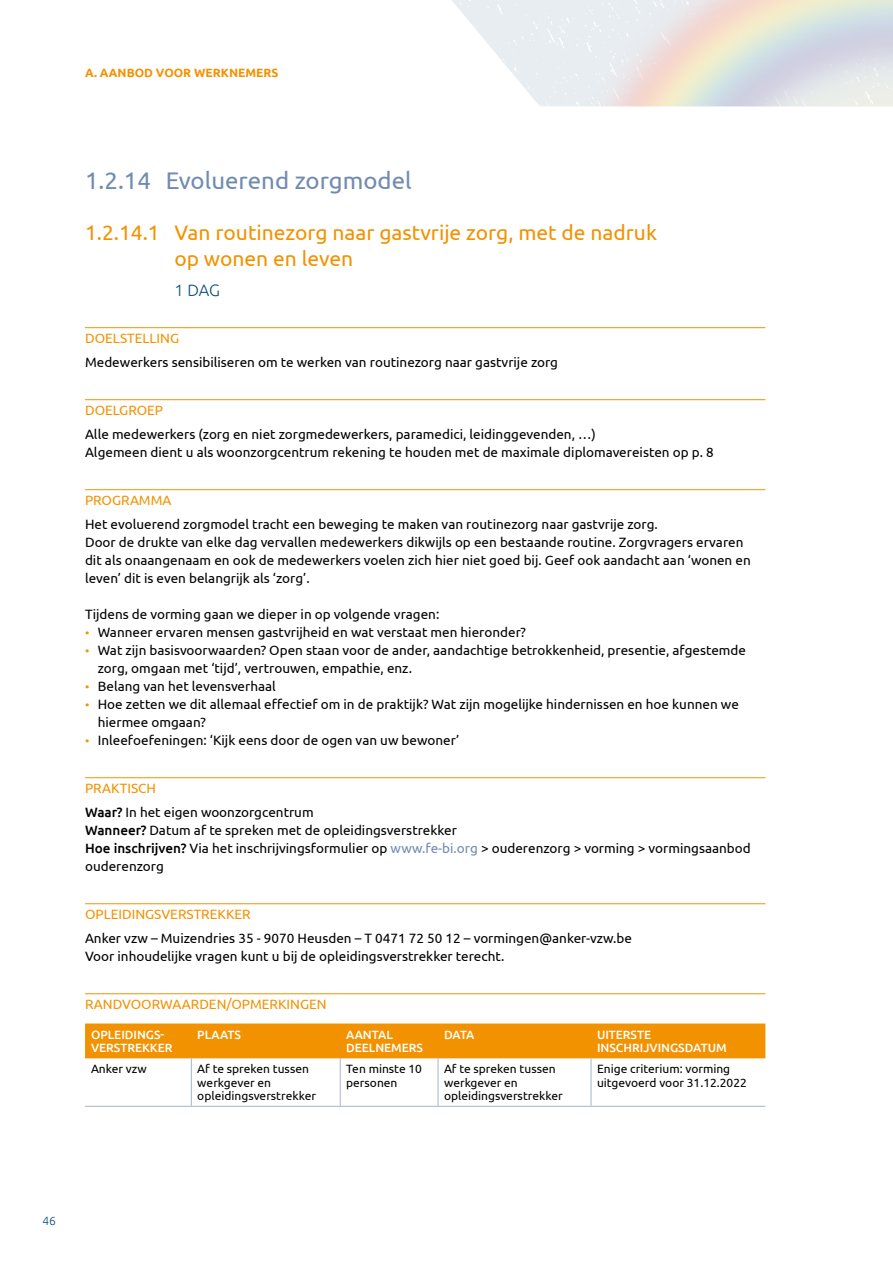
<style>
.page{position:relative;width:893px;height:1263px;background:#fff}
.page>*{position:absolute;margin:0;border:0;box-sizing:border-box;transform-origin:0 0}
.t1{font:24px "Ubuntu";color:#718bb0}
.t2{font:21px/25.2px "Ubuntu";color:#f39200}
.t3{font:300 16.5px "Ubuntu";color:#0a4f79}
.t4{font:13.5px/18px "Ubuntu";color:#000}
.t5{font:13.5px "Ubuntu";color:#f39200}
.t6{font:12px/13.5px "Ubuntu";color:#000}
.t7{font:500 12px/13.5px "Ubuntu";color:#fff}
.t8{font:700 12px "Ubuntu";color:#f39200}
.t9{font:300 12px "Ubuntu";color:#0a4f79}
.s1{font-size:12px;color:#f39200}
.s2{color:#f39200}
.s3{font-weight:500}
.s4{color:#718bb0}
</style>
<div class="page">
<img style="left:460px;top:0;width:74px;height:99px">
<img style="left:534px;top:0;width:359px;height:106px">
<hr style="left:85px;top:327px;width:680px;height:1px;background:#f39200">
<hr style="left:85px;top:399px;width:680px;height:1px;background:#f39200">
<hr style="left:85px;top:489px;width:680px;height:1px;background:#f39200">
<hr style="left:85px;top:777px;width:680px;height:1px;background:#f39200">
<hr style="left:85px;top:903px;width:680px;height:1px;background:#f39200">
<hr style="left:85px;top:993px;width:680px;height:1px;background:#f39200">
<div style="left:85px;top:1023px;width:680px;height:35px;background:#f39200"></div>
<hr style="left:191px;top:1058px;width:1px;height:48px;background:#a6b3cc">
<hr style="left:340px;top:1058px;width:1px;height:48px;background:#a6b3cc">
<hr style="left:438px;top:1058px;width:1px;height:48px;background:#a6b3cc">
<hr style="left:591px;top:1058px;width:1px;height:48px;background:#a6b3cc">
<hr style="left:85px;top:1106px;width:106px;height:1px;background:#a6b3cc">
<hr style="left:191px;top:1106px;width:149px;height:1px;background:#a6b3cc">
<hr style="left:340px;top:1106px;width:98px;height:1px;background:#a6b3cc">
<hr style="left:438px;top:1106px;width:153px;height:1px;background:#a6b3cc">
<hr style="left:591px;top:1106px;width:174px;height:1px;background:#a6b3cc">
<p class="t8" style="left:85px;top:65px;width:195px">A. AANBOD VOOR WERKNEMERS</p>
<h1 class="t1" style="left:85px;top:166px;width:328px">1.2.14 Evoluerend zorgmodel</h1>
<h2 class="t2" style="left:174px;top:220px;width:484px;text-indent:-89px">1.2.14.1 Van routinezorg naar gastvrije zorg, met de nadruk op wonen en leven</h2>
<p class="t3" style="left:174px;top:281px;width:47px">1 DAG</p>
<p class="t5" style="left:85px;top:330px;width:96px">DOELSTELLING</p>
<p class="t4" style="left:85px;top:353px;width:475px">Medewerkers sensibiliseren om te werken van routinezorg naar gastvrije zorg</p>
<p class="t5" style="left:85px;top:402px;width:80px">DOELGROEP</p>
<p class="t4" style="left:85px;top:425px;width:630px">Alle medewerkers (zorg en niet zorgmedewerkers, paramedici, leidinggevenden, …)<br>Algemeen dient u als woonzorgcentrum rekening te houden met de maximale diplomavereisten op p. 8</p>
<p class="t5" style="left:85px;top:492px;width:88px">PROGRAMMA</p>
<p class="t4" style="left:85px;top:515px;width:667px">Het evoluerend zorgmodel tracht een beweging te maken van routinezorg naar gastvrije zorg.<br>Door de drukte van elke dag vervallen medewerkers dikwijls op een bestaande routine. Zorgvragers ervaren dit als onaangenaam en ook de medewerkers voelen zich hier niet goed bij. Geef ook aandacht aan ‘wonen en leven’ dit is even belangrijk als ‘zorg’.</p>
<p class="t4" style="left:85px;top:605px;width:356px">Tijdens de vorming gaan we dieper in op volgende vragen:</p>
<p class="t4" style="left:85px;top:623px;width:442px"><span class="s1">•</span> Wanneer ervaren mensen gastvrijheid en wat verstaat men hieronder?</p>
<p class="t4" style="left:98px;top:641px;width:650px;text-indent:-13px"><span class="s1">•</span> Wat zijn basisvoorwaarden? Open staan voor de ander, aandachtige betrokkenheid, presentie, afgestemde zorg, omgaan met ‘tijd’, vertrouwen, empathie, enz.</p>
<p class="t4" style="left:85px;top:677px;width:192px"><span class="s1">•</span> Belang van het levensverhaal</p>
<p class="t4" style="left:98px;top:695px;width:643px;text-indent:-13px"><span class="s1">•</span> Hoe zetten we dit allemaal effectief om in de praktijk? Wat zijn mogelijke hindernissen en hoe kunnen we hiermee omgaan?</p>
<p class="t4" style="left:85px;top:731px;width:376px"><span class="s1">•</span> Inleefoefeningen: ‘Kijk eens door de ogen van uw bewoner’</p>
<p class="t4" style="left:85px;top:776px;width:230px;line-height:24px"><span class="s2">PRAKTISCH<br></span><span class="s3">Waar?</span> In het eigen woonzorgcentrum</p>
<p class="t4" style="left:85px;top:821px;width:667px"><span class="s3">Wanneer?</span> Datum af te spreken met de opleidingsverstrekker<br><span class="s3">Hoe inschrijven?</span> Via het inschrijvingsformulier op <span class="s4">www.fe-bi.org</span> &gt; ouderenzorg &gt; vorming &gt; vormingsaanbod ouderenzorg</p>
<p class="t5" style="left:85px;top:906px;width:167px">OPLEIDINGSVERSTREKKER</p>
<p class="t4" style="left:85px;top:929px;width:549px">Anker vzw – Muizendries 35 - 9070 Heusden – T 0471 72 50 12 – vormingen@anker-vzw.be<br>Voor inhoudelijke vragen kunt u bij de opleidingsverstrekker terecht.</p>
<p class="t5" style="left:85px;top:996px;width:243px">RANDVOORWAARDEN/OPMERKINGEN</p>
<p class="t7" style="left:91px;top:1027px;width:83px">OPLEIDINGS-<br>VERSTREKKER</p>
<p class="t7" style="left:197px;top:1027px;width:45px">PLAATS</p>
<p class="t7" style="left:346px;top:1027px;width:78px">AANTAL<br>DEELNEMERS</p>
<p class="t7" style="left:444px;top:1027px;width:32px">DATA</p>
<p class="t7" style="left:597px;top:1027px;width:131px">UITERSTE<br>INSCHRIJVINGSDATUM</p>
<p class="t6" style="left:91px;top:1062px;width:57px">Anker vzw</p>
<p class="t6" style="left:197px;top:1062px;width:120px">Af te spreken tussen werkgever en opleidingsverstrekker</p>
<p class="t6" style="left:346px;top:1062px;width:77px">Ten minste 10 personen</p>
<p class="t6" style="left:444px;top:1062px;width:120px">Af te spreken tussen werkgever en opleidingsverstrekker</p>
<p class="t6" style="left:597px;top:1062px;width:151px">Enige criterium: vorming uitgevoerd voor 31.12.2022</p>
<p class="t9" style="left:43px;top:1213px;width:15px">46</p>
</div>
